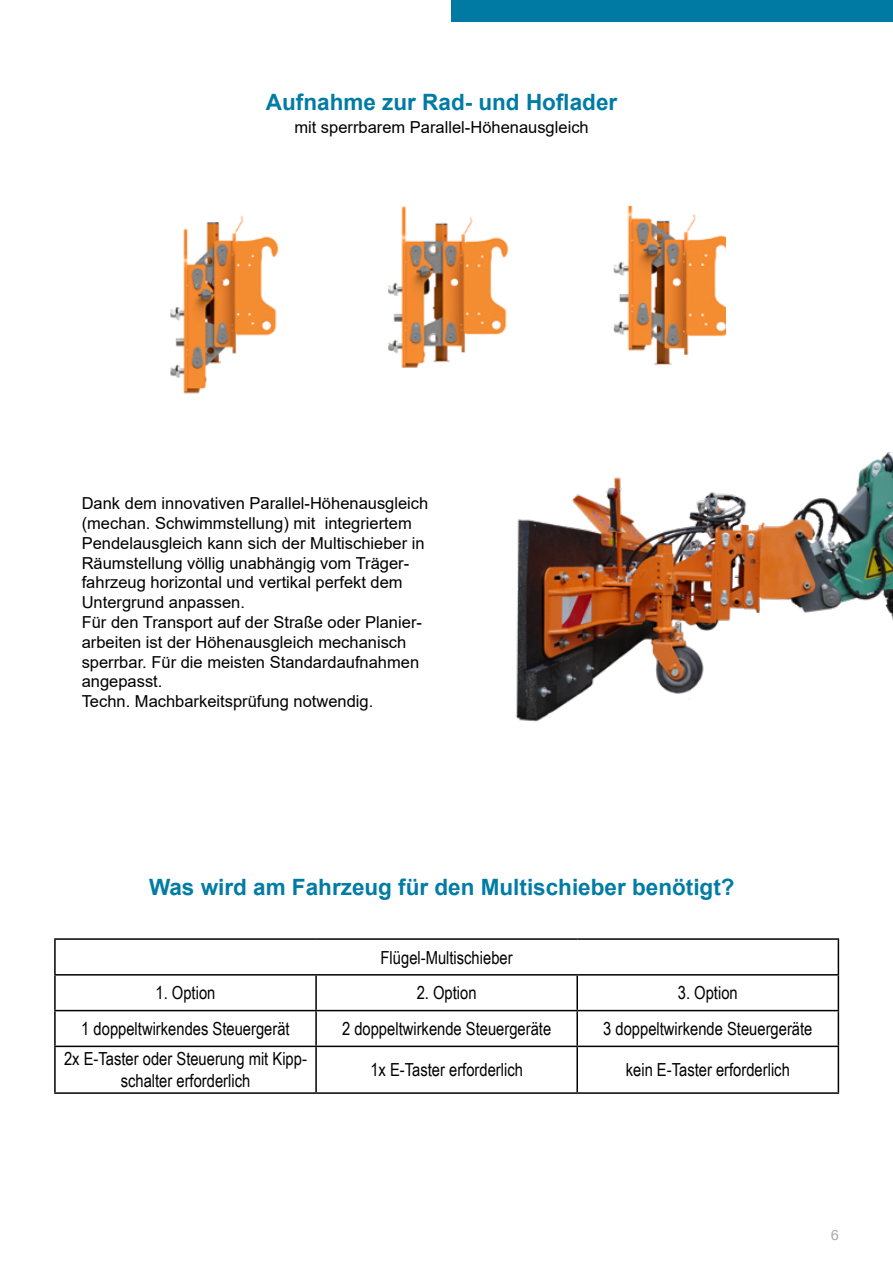
<style>
.page{position:relative;width:893px;height:1263px;background:#fff}
.page>*{position:absolute;margin:0;border:0;box-sizing:border-box;transform-origin:0 0}
.t1{font:700 22.5px "Arial";color:#027ca4}
.t2{font:700 22.5px "Arial";color:#007ba4}
.t3{font:18px/21.6px "Arial Narrow";color:#000;text-align:center}
.t4{font:16.5px/19.8px "Arial";color:#000}
.t5{font:16.5px "Arial";color:#020203}
.t6{font:15px "Acumin Variable Concept";color:#9d9d9c}
</style>
<div class="page">
<div style="left:451px;top:0;width:442px;height:21px;background:#007aa3"></div>
<img style="left:388px;top:206px;width:121px;height:162px">
<img style="left:170px;top:215px;width:109px;height:179px">
<img style="left:613px;top:206px;width:113px;height:159px">
<img style="left:516px;top:453px;width:377px;height:269px">
<hr style="left:54px;top:938px;width:262px;height:2px;background:#000">
<hr style="left:54px;top:940px;width:2px;height:34px;background:#000">
<hr style="left:316px;top:938px;width:261px;height:2px;background:#000">
<hr style="left:577px;top:938px;width:262px;height:2px;background:#000">
<hr style="left:838px;top:940px;width:1px;height:34px;background:#000">
<hr style="left:54px;top:974px;width:262px;height:1px;background:#000">
<hr style="left:54px;top:975px;width:2px;height:35px;background:#000">
<hr style="left:316px;top:974px;width:261px;height:1px;background:#000">
<hr style="left:315px;top:975px;width:2px;height:35px;background:#000">
<hr style="left:577px;top:974px;width:262px;height:1px;background:#000">
<hr style="left:576px;top:975px;width:2px;height:35px;background:#000">
<hr style="left:838px;top:975px;width:1px;height:35px;background:#000">
<hr style="left:54px;top:1010px;width:262px;height:1px;background:#000">
<hr style="left:54px;top:1011px;width:2px;height:34px;background:#000">
<hr style="left:316px;top:1010px;width:261px;height:1px;background:#000">
<hr style="left:315px;top:1011px;width:2px;height:34px;background:#000">
<hr style="left:577px;top:1010px;width:262px;height:1px;background:#000">
<hr style="left:576px;top:1011px;width:2px;height:34px;background:#000">
<hr style="left:838px;top:1011px;width:1px;height:34px;background:#000">
<hr style="left:54px;top:1045px;width:262px;height:2px;background:#000">
<hr style="left:54px;top:1047px;width:2px;height:45px;background:#000">
<hr style="left:316px;top:1045px;width:261px;height:2px;background:#000">
<hr style="left:315px;top:1047px;width:2px;height:45px;background:#000">
<hr style="left:577px;top:1045px;width:262px;height:2px;background:#000">
<hr style="left:576px;top:1047px;width:2px;height:45px;background:#000">
<hr style="left:838px;top:1047px;width:1px;height:45px;background:#000">
<hr style="left:54px;top:1092px;width:262px;height:2px;background:#000">
<hr style="left:316px;top:1092px;width:261px;height:2px;background:#000">
<hr style="left:577px;top:1092px;width:262px;height:2px;background:#000">
<h1 class="t2" style="left:266px;top:86px;width:353px">Aufnahme zur Rad- und Hoflader</h1>
<p class="t5" style="left:294px;top:116px;width:296px">mit sperrbarem Parallel-Höhenausgleich</p>
<p class="t4" style="left:82px;top:493px;width:348px">Dank dem innovativen Parallel-Höhenausgleich (mechan. Schwimmstellung) mit integriertem Pendelausgleich kann sich der Multischieber in Räumstellung völlig unabhängig vom Träger&shy;fahrzeug horizontal und vertikal perfekt dem Untergrund anpassen.<br>Für den Transport auf der Straße oder Planier&shy;arbeiten ist der Höhenausgleich mechanisch sperrbar. Für die meisten Standardaufnahmen angepasst.<br>Techn. Machbarkeitsprüfung notwendig.</p>
<h1 class="t1" style="left:149px;top:871px;width:587px">Was wird am Fahrzeug für den Multischieber benötigt?</h1>
<p class="t3" style="left:381px;top:946px;width:134px">Flügel-Multischieber</p>
<p class="t3" style="left:156px;top:981px;width:61px">1. Option</p>
<p class="t3" style="left:417px;top:981px;width:61px">2. Option</p>
<p class="t3" style="left:678px;top:981px;width:61px">3. Option</p>
<p class="t3" style="left:81px;top:1017px;width:210px">1 doppeltwirkendes Steuergerät</p>
<p class="t3" style="left:342px;top:1017px;width:211px">2 doppeltwirkende Steuergeräte</p>
<p class="t3" style="left:603px;top:1017px;width:211px">3 doppeltwirkende Steuergeräte</p>
<p class="t3" style="left:64px;top:1048px;width:244px">2x E-Taster oder Steuerung mit Kipp&shy;schalter erforderlich</p>
<p class="t3" style="left:370px;top:1058px;width:154px">1x E-Taster erforderlich</p>
<p class="t3" style="left:626px;top:1058px;width:166px">kein E-Taster erforderlich</p>
<p class="t6" style="left:831px;top:1224px;width:10px">6</p>
</div>
